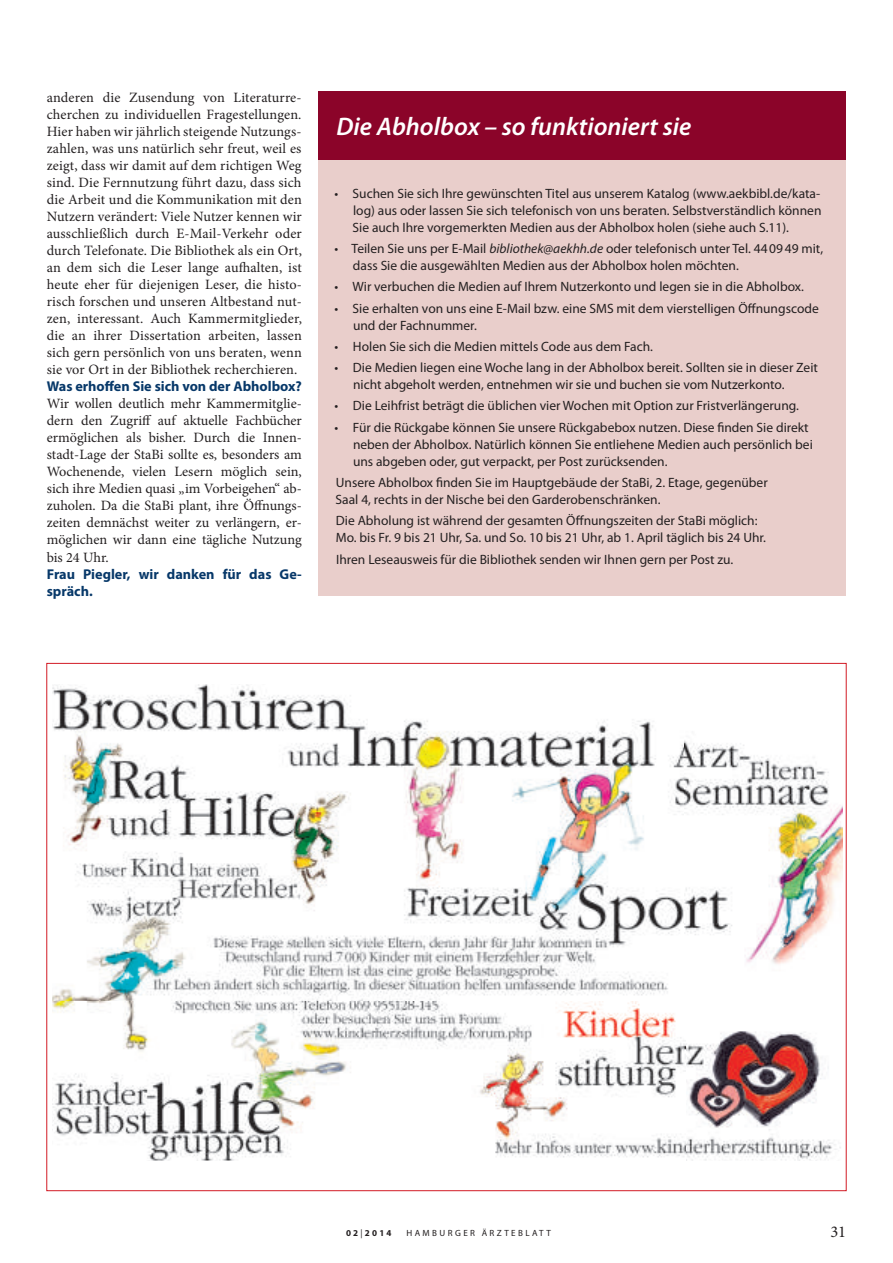
<style>
.page{position:relative;width:893px;height:1263px;background:#fff}
.page>*{position:absolute;margin:0;border:0;box-sizing:border-box;transform-origin:0 0}
.t1{font:25.5px "Myriad Pro Semibold It OV QKNKFA";color:#fff}
.t2{font:16.5px "Minion Pro";color:#231f20}
.t3{font:14.25px/17px "Minion Pro";color:#231f20;text-align:justify}
.t4{font:14.25px/17px "Myriad Pro Bold OV RJNKFA";color:#073869}
.t5{font:13.5px/17px "Myriad Pro Regular OV TJNKFA";color:#231f20}
.t6{font:9px "Myriad Pro Regular OV TJNKFA";letter-spacing:.27em;color:#231f20}
.t7{font:9px "Myriad Pro Bold OV RJNKFA";letter-spacing:.25em;color:#231f20}
.s1{font-family:"Myriad Pro"}
.s2{font-family:"Myriad Pro It OV MKNKFA"}
.s3{font-family:"Myriad Pro Regular OV TJNKFA"}
</style>
<div class="page">
<div style="left:319px;top:144px;width:527px;height:451px;background:#e9cecb"></div>
<div style="left:319px;top:91px;width:527px;height:68px;background:#8b0429"></div>
<img style="left:53px;top:684px;width:789px;height:477px">
<p class="t3" style="left:47px;top:89px;width:257px">anderen die Zusendung von Literaturre&shy;cherchen zu individuellen Fragestellungen.<br>Hier haben wir jährlich steigende Nutzungs&shy;zahlen, was uns natürlich sehr freut, weil es zeigt, dass wir damit auf dem richtigen Weg sind. Die Fernnutzung führt dazu, dass sich die Arbeit und die Kommunikation mit den Nutzern verändert: Viele Nutzer kennen wir ausschließlich durch E-Mail-Verkehr oder durch Telefonate. Die Bibliothek als ein Ort, an dem sich die Leser lange aufhalten, ist heute eher für diejenigen Leser, die histo&shy;risch forschen und unseren Altbestand nut&shy;zen, interessant. Auch Kammermitglieder, die an ihrer Dissertation arbeiten, lassen sich gern persönlich von uns beraten, wenn sie vor Ort in der Bibliothek recherchieren.</p>
<p class="t4" style="left:47px;top:378px;width:257px">Was erhoffen Sie sich von der Abholbox?</p>
<p class="t3" style="left:47px;top:395px;width:257px">Wir wollen deutlich mehr Kammermitglie&shy;dern den Zugriff auf aktuelle Fachbücher ermöglichen als bisher. Durch die Innen&shy;stadt-Lage der StaBi sollte es, besonders am Wochenende, vielen Lesern möglich sein, sich ihre Medien quasi „im Vorbeigehen“ ab&shy;zuholen. Da die StaBi plant, ihre Öffnungs&shy;zeiten demnächst weiter zu verlängern, er&shy;möglichen wir dann eine tägliche Nutzung bis 24 Uhr.</p>
<p class="t4" style="left:47px;top:565px;width:257px">Frau Piegler, wir danken für das Ge&shy;spräch.</p>
<h1 class="t1" style="left:336px;top:112px;width:357px">Die Abholbox – so funktioniert sie</h1>
<p class="t5" style="left:353px;top:185px;width:470px;text-align:justify;text-indent:-18px"><span class="s1">•</span> Suchen Sie sich Ihre gewünschten titel aus unserem Katalog (www.aekbibl.de/kata&shy;log) aus oder lassen Sie sich telefonisch von uns beraten. Selbstverständlich können Sie auch Ihre vorgemerkten medien aus der abholbox holen (siehe auch S.11).</p>
<p class="t5" style="left:353px;top:240px;width:472px;text-indent:-19px"><span class="s1">•</span> teilen Sie uns per e-mail <span class="s2">bibliothek@aekhh.de</span> oder telefonisch unter tel. 44 09 49 mit, dass Sie die ausgewählten medien aus der abholbox holen möchten.</p>
<p class="t5" style="left:334px;top:278px;width:471px"><span class="s1">•</span> Wir verbuchen die medien auf Ihrem Nutzerkonto und legen sie in die abholbox.</p>
<p class="t5" style="left:353px;top:299px;width:467px;text-indent:-19px"><span class="s1">•</span> Sie erhalten von uns eine e-mail bzw. eine SmS mit dem vierstelligen Öffnungscode und der Fachnummer.</p>
<p class="t5" style="left:334px;top:338px;width:320px"><span class="s1">•</span> Holen Sie sich die medien mittels Code aus dem Fach.</p>
<p class="t5" style="left:353px;top:359px;width:466px;text-indent:-19px"><span class="s1">•</span> Die medien liegen eine Woche lang in der abholbox bereit. Sollten sie in dieser zeit nicht abgeholt werden, entnehmen wir sie und buchen sie vom Nutzerkonto.</p>
<p class="t5" style="left:334px;top:397px;width:466px"><span class="s1">•</span> Die leihfrist beträgt die üblichen vier Wochen mit Option zur Fristverlängerung.</p>
<p class="t5" style="left:353px;top:418px;width:461px;text-indent:-19px"><span class="s1">•</span> Für die rückgabe können Sie unsere rückgabebox nutzen. Diese finden Sie direkt neben der abholbox. Natürlich können Sie entliehene medien auch persönlich bei uns abgeben oder, gut verpackt, per Post zurücksenden.</p>
<p class="t5" style="left:336px;top:474px;width:434px">unsere abholbox finden Sie im Hauptgebäude der Stabi, 2. etage, gegenüber<br>Saal 4, rechts in der Nische bei den garderobenschränken.</p>
<p class="t5" style="left:336px;top:512px;width:432px">Die abholung ist während der gesamten Öffnungszeiten der Stabi möglich: mo. bis Fr. 9 bis 21 uhr, Sa. und So. 10 bis 21 uhr, ab 1. april täglich bis 24 uhr.</p>
<p class="t5" style="left:336px;top:550px;width:399px">Ihren leseausweis für die bibliothek senden wir Ihnen gern per Post zu.</p>
<p class="t7" style="left:346px;top:1227px;width:47px">02<span class="s3">|</span>2014</p>
<p class="t6" style="left:406px;top:1227px;width:146px">Hamburger Ärzteblatt</p>
<p class="t2" style="left:830px;top:1221px;width:17px">31</p>
</div>
